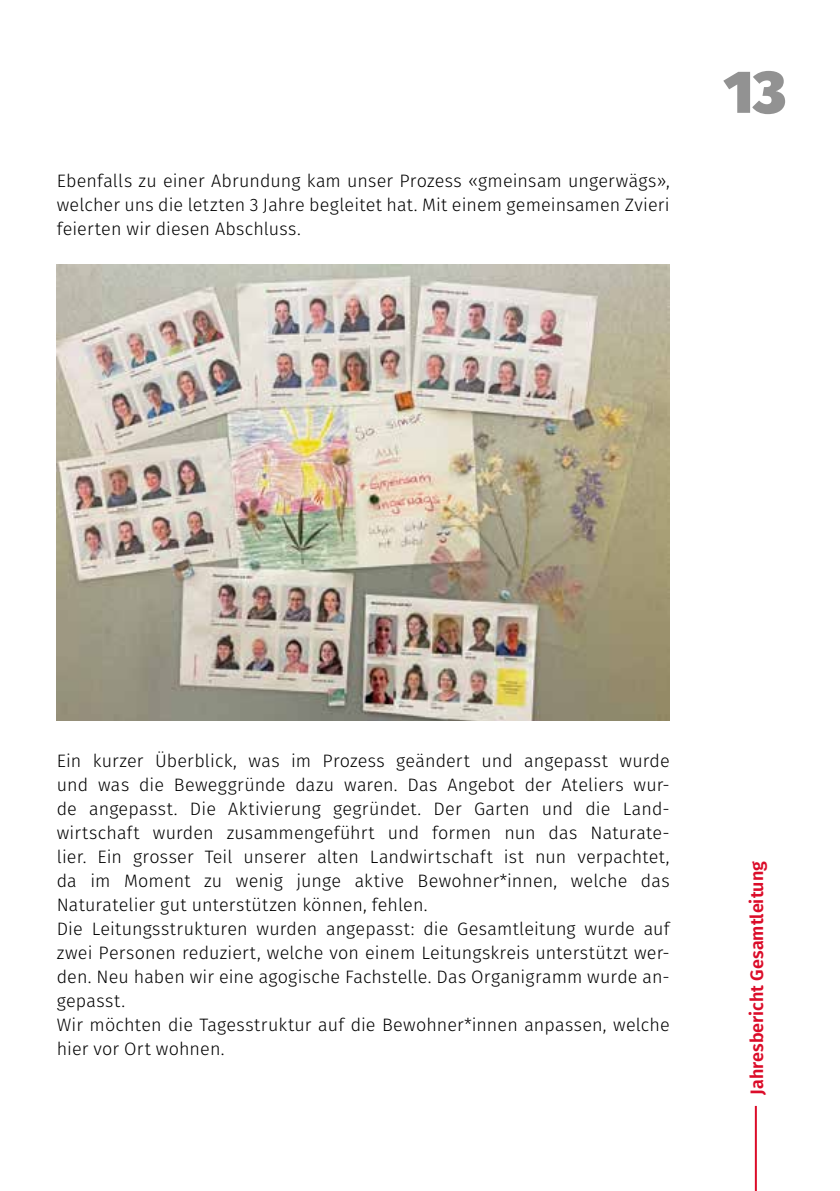
<style>
.page{position:relative;width:840px;height:1191px;background:#fff}
.page>*{position:absolute;margin:0;border:0;box-sizing:border-box;transform-origin:0 0}
.t1{font:900 60px "Fira Sans";color:#929292}
.t2{font:300 18px/24px "Fira Sans";letter-spacing:.01em;color:#000;text-align:justify}
.t3{font:600 18px "Fira Sans";color:#db0c29}
</style>
<div class="page">
<hr style="left:754px;top:1106px;width:2px;height:85px;background:#db0c29">
<img style="left:57px;top:264px;width:612px;height:456px">
<p class="t2" style="left:57px;top:169px;width:614px">Ebenfalls zu einer Abrundung kam unser Prozess «gmeinsam ungerwägs», welcher uns die letzten 3 Jahre begleitet hat. Mit einem gemeinsamen Zvieri feierten wir diesen Abschluss.</p>
<h1 class="t1" style="left:723px;top:37px;width:64px">13</h1>
<p class="t2" style="left:57px;top:748px;width:614px;text-align:left">Ein kurzer Überblick, was im Prozess geändert und angepasst wurde und was die Beweggründe dazu waren. Das Angebot der Ateliers wur&shy;de angepasst. Die Aktivierung gegründet. Der Garten und die Land&shy;wirtschaft wurden zusammengeführt und formen nun das Naturate&shy;lier. Ein grosser Teil unserer alten Landwirtschaft ist nun verpachtet, da im Moment zu wenig junge aktive Bewohner*innen, welche das Naturatelier gut unterstützen können, fehlen.<br>Die Leitungsstrukturen wurden angepasst: die Gesamtleitung wurde auf zwei Personen reduziert, welche von einem Leitungskreis unterstützt wer&shy;den. Neu haben wir eine agogische Fachstelle. Das Organigramm wurde an&shy;gepasst.<br>Wir möchten die Tagesstruktur auf die Bewohner*innen anpassen, welche hier vor Ort wohnen.</p>
<p class="t3" style="left:741px;top:1094px;width:235px;rotate:-90deg">Jahresbericht Gesamtleitung</p>
</div>
